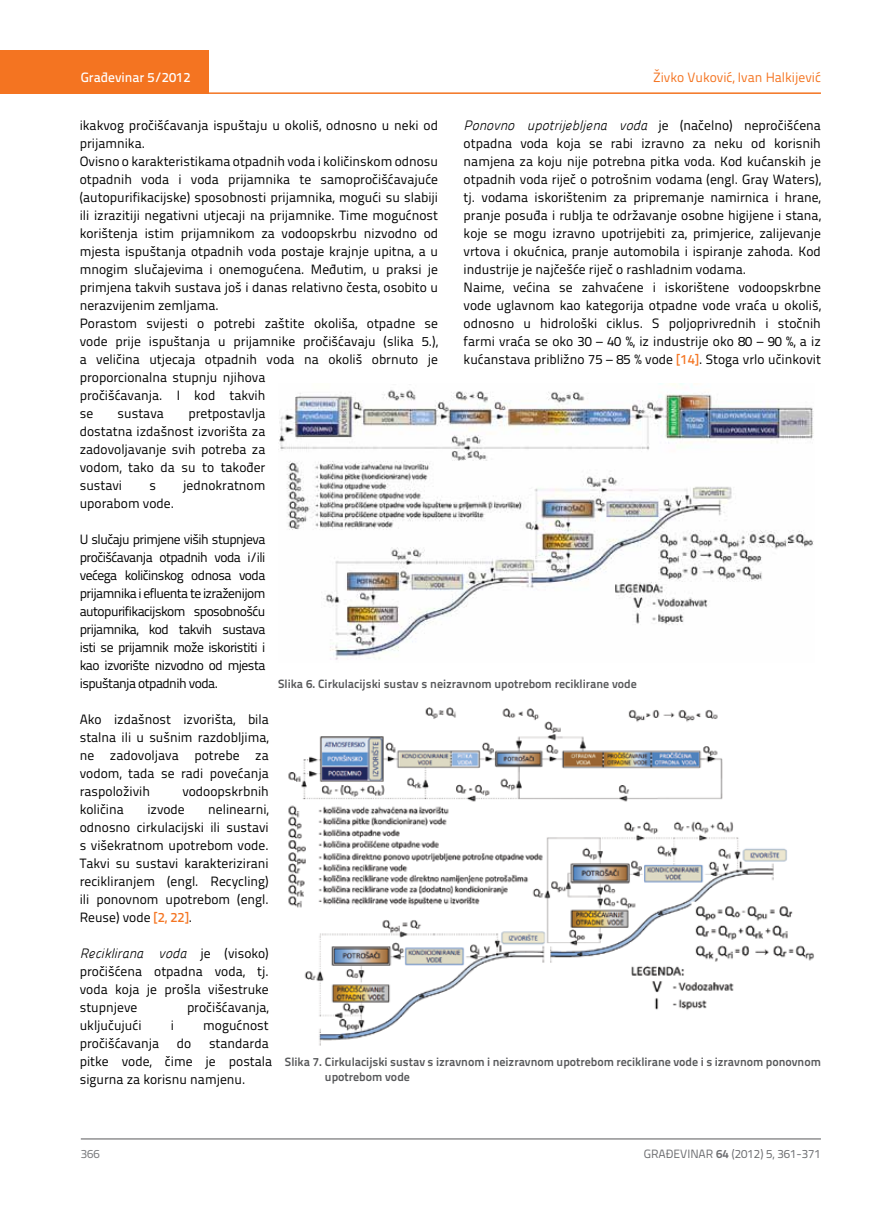
<style>
.page{position:relative;width:872px;height:1212px;background:#fff}
.page>*{position:absolute;margin:0;border:0;box-sizing:border-box;transform-origin:0 0}
.t1{font:13.5px/18px "Titillium Text 22 L";color:#000;text-align:justify}
.t2{font:italic 13.5px "Panefresco 250 wt";color:#000}
.t3{font:13.5px "Titillium Text 22 L";color:#f47421}
.t4{font:500 13.5px "Titillium Text 22 L";color:#fff}
.t5{font:700 12px/15px "Titillium Text 22 L";color:#58595b}
.t6{font:12px "Titillium Text 22 L";color:#6d6e71}
.t7{font:12px "Titillium Text 22 L";color:#797a7d}
.s1{font-family:"Titillium Text 22 L";font-style:normal}
.s2{font-weight:500;color:#f47421}
.s3{font-weight:700}
</style>
<div class="page">
<div style="left:0;top:50px;width:208px;height:44px;background:#f47421"></div>
<hr style="left:0;top:92px;width:821px;height:2px;background:#f47421">
<hr style="left:81px;top:1139px;width:740px;height:1px;background:#58595b">
<img style="left:288px;top:707px;width:526px;height:338px">
<img style="left:278px;top:383px;width:536px;height:277px">
<p class="t3" style="left:653px;top:68px;width:169px">Živko Vuković, Ivan Halkijević</p>
<p class="t2" style="left:463px;top:115px;width:359px">Ponovno upotrijebljena voda <span class="s1">je (načelno) nepročišćena</span></p>
<p class="t1" style="left:463px;top:133px;width:359px;text-align:left">otpadna voda koja se rabi izravno za neku od korisnih namjena za koju nije potrebna pitka voda. Kod kućanskih je otpadnih voda riječ o potrošnim vodama (engl. Gray Waters), tj. vodama iskorištenim za pripremanje namirnica i hrane, pranje posuđa i rublja te održavanje osobne higijene i stana, koje se mogu izravno upotrijebiti za, primjerice, zalijevanje vrtova i okućnica, pranje automobila i ispiranje zahoda. Kod industrije je najčešće riječ o rashladnim vodama.<br>Naime, većina se zahvaćene i iskorištene vodoopskrbne vode uglavnom kao kategorija otpadne vode vraća u okoliš, odnosno u hidrološki ciklus. S poljoprivrednih i stočnih farmi vraća se oko 30 – 40 %, iz industrije oko 80 – 90 %, a iz kućanstava približno 75 – 85 % vode <span class="s2">[14]</span>. Stoga vrlo učinkovit</p>
<p class="t4" style="left:81px;top:67px;width:111px">Građevinar 5/2012</p>
<p class="t1" style="left:80px;top:115px;width:360px;text-align:left">ikakvog pročišćavanja ispuštaju u okoliš, odnosno u neki od prijamnika.<br>Ovisno o karakteristikama otpadnih voda i količinskom odnosu otpadnih voda i voda prijamnika te samopročišćavajuće (autopurifikacijske) sposobnosti prijamnika, mogući su slabiji ili izrazitiji negativni utjecaji na prijamnike. Time mogućnost korištenja istim prijamnikom za vodoopskrbu nizvodno od mjesta ispuštanja otpadnih voda postaje krajnje upitna, a u mnogim slučajevima i onemogućena. Međutim, u praksi je primjena takvih sustava još i danas relativno česta, osobito u nerazvijenim zemljama.<br>Porastom svijesti o potrebi zaštite okoliša, otpadne se vode prije ispuštanja u prijamnike pročišćavaju (slika 5.), a veličina utjecaja otpadnih voda na okoliš obrnuto je proporcionalna stupnju njihova<br>pročišćavanja. I kod takvih<br>se</p>
<p class="t1" style="left:80px;top:403px;width:187px;text-indent:109px">pretpostavlja dostatna izdašnost izvorišta za zadovoljavanje svih potreba za vodom, tako da su to također sustavi</p>
<p class="t1" style="left:118px;top:403px;width:48px">sustava</p>
<p class="t1" style="left:149px;top:475px;width:8px">s</p>
<p class="t1" style="left:183px;top:475px;width:84px">jednokratnom</p>
<p class="t1" style="left:80px;top:493px;width:96px">uporabom vode.</p>
<p class="t1" style="left:80px;top:529px;width:187px">U slučaju primjene viših stupnjeva pročišćavanja otpadnih voda i/ili većega količinskog odnosa voda prijamnika i efluenta te izraženijom autopurifikacijskom sposobnošću prijamnika, kod takvih sustava isti se prijamnik može iskoristiti i kao izvorište nizvodno od mjesta ispuštanja otpadnih voda.</p>
<p class="t1" style="left:80px;top:709px;width:191px">Ako izdašnost izvorišta, bila stalna ili u sušnim razdobljima, ne zadovoljava potrebe za vodom, tada se radi povećanja raspoloživih</p>
<p class="t5" style="left:278px;top:676px;width:360px">Slika 6. Cirkulacijski sustav s neizravnom upotrebom reciklirane vode</p>
<p class="t1" style="left:182px;top:781px;width:88px">vodoopskrbnih</p>
<p class="t1" style="left:80px;top:799px;width:46px">količina</p>
<p class="t1" style="left:147px;top:799px;width:39px">izvode</p>
<p class="t1" style="left:80px;top:799px;width:191px;text-indent:129px">nelinearni, odnosno cirkulacijski ili sustavi s višekratnom upotrebom vode.<br>Takvi su sustavi karakterizirani recikliranjem (engl. Recycling) ili ponovnom upotrebom (engl.<br>Reuse) vode <span class="s2">[2, 22]</span>.</p>
<p class="t2" style="left:80px;top:943px;width:190px">Reciklirana voda <span class="s1">je (visoko)</span></p>
<p class="t1" style="left:80px;top:962px;width:191px">pročišćena otpadna voda, tj. voda koja je prošla višestruke stupnjeve</p>
<p class="t1" style="left:187px;top:998px;width:83px">pročišćavanja,</p>
<p class="t1" style="left:80px;top:1016px;width:63px">uključujući</p>
<p class="t1" style="left:171px;top:1016px;width:5px">i</p>
<p class="t1" style="left:203px;top:1016px;width:67px">mogućnost</p>
<p class="t1" style="left:80px;top:1034px;width:81px">pročišćavanja</p>
<p class="t1" style="left:177px;top:1034px;width:16px">do</p>
<p class="t1" style="left:80px;top:1034px;width:194px;text-align:left;text-indent:129px">standarda pitke vode, čime je postala sigurna za korisnu namjenu.</p>
<p class="t5" style="left:325px;top:1054px;width:497px;text-indent:-40px">Slika 7. Cirkulacijski sustav s izravnom i neizravnom upotrebom reciklirane vode i s izravnom ponovnom upotrebom vode</p>
<p class="t7" style="left:81px;top:1144px;width:21px">366</p>
<p class="t6" style="left:643px;top:1144px;width:179px">GRAĐEVINAR <span class="s3">64</span> (2012) 5, 361-371</p>
</div>
